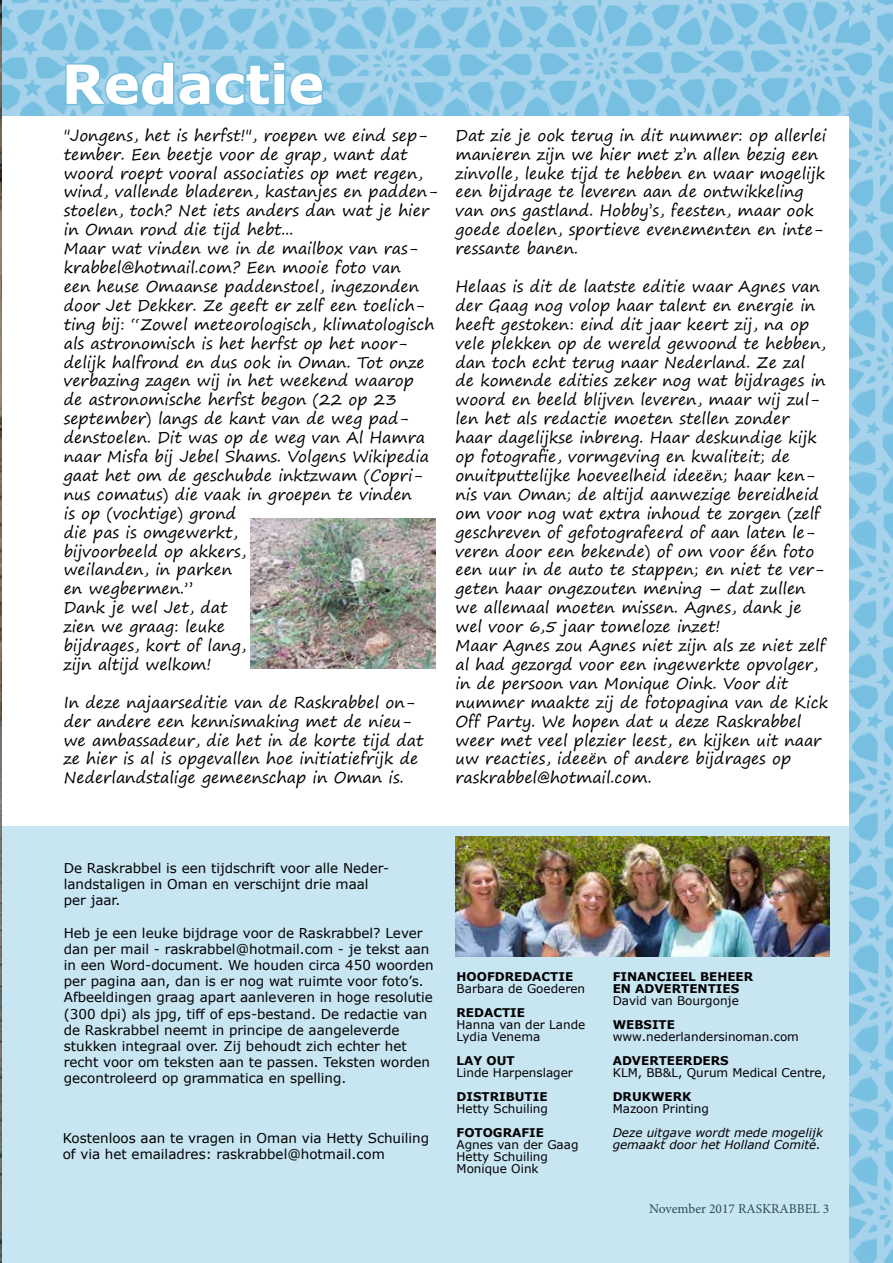
<style>
.page{position:relative;width:893px;height:1263px;background:#fff}
.page>*{position:absolute;margin:0;border:0;box-sizing:border-box;transform-origin:0 0}
.t1{font:700 54px "Verdana";color:#fff}
.t2{font:15.75px/18.9px "Segoe Print";color:#000}
.t3{font:13.5px/16.2px "Verdana";color:#000}
.t4{font:13.5px "Minion Pro";color:#000}
.t5{font:12px/12px "Verdana";color:#000}
.t6{font:700 12px/12px "Verdana";color:#000}
.t7{font:italic 12px/12px "Verdana";color:#000}
</style>
<div class="page">
<div style="left:0;top:826px;width:893px;height:437px;background:#c8e5f2"></div>
<img style="left:1px;top:0;width:849px;height:116px">
<img style="left:850px;top:0;width:43px;height:1263px">
<svg style="left:64px;top:60px;width:261px;height:48px;background:#86c5e3"></svg>
<img style="left:0;top:0;width:1px;height:1263px">
<img style="left:455px;top:837px;width:374px;height:119px">
<img style="left:251px;top:518px;width:185px;height:150px">
<h1 class="t1" style="left:62px;top:46px;width:264px">Redactie</h1>
<p class="t2" style="left:64px;top:125px;width:375px">"Jongens, het is herfst!", roepen we eind sep&shy;tember. Een beetje voor de grap, want dat woord roept vooral associaties op met regen, wind, vallende bladeren, kastanjes en padden&shy;stoelen, toch? Net iets anders dan wat je hier in Oman rond die tijd hebt...<br>Maar wat vinden we in de mailbox van ras&shy;krabbel@hotmail.com? Een mooie foto van<br>een heuse Omaanse paddenstoel, ingezonden door Jet Dekker. Ze geeft er zelf een toelich&shy;ting bij: “Zowel meteorologisch, klimatologisch als astronomisch is het herfst op het noor&shy;delijk halfrond en dus ook in Oman. Tot onze verbazing zagen wij in het weekend waarop<br>de astronomische herfst begon (22 op 23 september) langs de kant van de weg pad&shy;denstoelen. Dit was op de weg van Al Hamra naar Misfa bij Jebel Shams. Volgens Wikipedia gaat het om de geschubde inktzwam (Copri&shy;nus comatus) die vaak in groepen te vinden<br>is op (vochtige) grond<br>die pas is omgewerkt,<br>bijvoorbeeld op akkers,<br>weilanden, in parken<br>en wegbermen.”<br>Dank je wel Jet, dat<br>zien we graag: leuke<br>bijdrages, kort of lang,<br>zijn altijd welkom!</p>
<p class="t2" style="left:64px;top:692px;width:361px">In deze najaarseditie van de Raskrabbel on&shy;der andere een kennismaking met de nieu&shy;we ambassadeur, die het in de korte tijd dat ze hier is al is opgevallen hoe initiatiefrijk de Nederlandstalige gemeenschap in Oman is.</p>
<p class="t2" style="left:455px;top:125px;width:372px">Dat zie je ook terug in dit nummer: op allerlei manieren zijn we hier met z’n allen bezig een zinvolle, leuke tijd te hebben en waar mogelijk een bijdrage te leveren aan de ontwikkeling van ons gastland. Hobby’s, feesten, maar ook goede doelen, sportieve evenementen en inte&shy;ressante banen.</p>
<p class="t2" style="left:455px;top:276px;width:374px">Helaas is dit de laatste editie waar Agnes van der Gaag nog volop haar talent en energie in heeft gestoken: eind dit jaar keert zij, na op vele plekken op de wereld gewoond te hebben, dan toch echt terug naar Nederland. Ze zal<br>de komende edities zeker nog wat bijdrages in woord en beeld blijven leveren, maar wij zul&shy;len het als redactie moeten stellen zonder haar dagelijkse inbreng. Haar deskundige kijk op fotografie, vormgeving en kwaliteit; de onuitputtelijke hoeveelheid ideeën; haar ken&shy;nis van Oman; de altijd aanwezige bereidheid om voor nog wat extra inhoud te zorgen (zelf geschreven of gefotografeerd of aan laten le&shy;veren door een bekende) of om voor één foto een uur in de auto te stappen; en niet te ver&shy;geten haar ongezouten mening – dat zullen we allemaal moeten missen. Agnes, dank je wel voor 6,5 jaar tomeloze inzet!<br>Maar Agnes zou Agnes niet zijn als ze niet zelf al had gezorgd voor een ingewerkte opvolger, in de persoon van Monique Oink. Voor dit nummer maakte zij de fotopagina van de Kick Off Party. We hopen dat u deze Raskrabbel weer met veel plezier leest, en kijken uit naar uw reacties, ideeën of andere bijdrages op raskrabbel@hotmail.com.</p>
<p class="t3" style="left:64px;top:860px;width:327px">De Raskrabbel is een tijdschrift voor alle Neder&shy;landstaligen in Oman en verschijnt drie maal per jaar.</p>
<p class="t3" style="left:64px;top:924px;width:372px">Heb je een leuke bijdrage voor de Raskrabbel? Lever dan per mail - raskrabbel@hotmail.com - je tekst aan in een Word-document. We houden circa 450 woorden per pagina aan, dan is er nog wat ruimte voor foto’s.<br>Afbeeldingen graag apart aanleveren in hoge resolutie (300 dpi) als jpg, tiff of eps-bestand. De redactie van de Raskrabbel neemt in principe de aangeleverde stukken integraal over. Zij behoudt zich echter het recht voor om teksten aan te passen. Teksten worden gecontroleerd op grammatica en spelling.</p>
<p class="t3" style="left:63px;top:1130px;width:368px">Kostenloos aan te vragen in Oman via Hetty Schuiling of via het emailadres: raskrabbel@hotmail.com</p>
<p class="t6" style="left:457px;top:970px;width:118px">HOOFDREDACTIE</p>
<p class="t5" style="left:457px;top:982px;width:130px">Barbara de Goederen</p>
<p class="t6" style="left:457px;top:1006px;width:70px">REDACTIE</p>
<p class="t5" style="left:457px;top:1018px;width:130px">Hanna van der Lande<br>Lydia Venema</p>
<p class="t6" style="left:457px;top:1054px;width:60px">LAY OUT</p>
<p class="t5" style="left:457px;top:1066px;width:118px">Linde Harpenslager</p>
<p class="t6" style="left:457px;top:1090px;width:92px">DISTRIBUTIE</p>
<p class="t5" style="left:457px;top:1102px;width:93px">Hetty Schuiling</p>
<p class="t6" style="left:457px;top:1126px;width:89px">FOTOGRAFIE</p>
<p class="t5" style="left:457px;top:1138px;width:123px">Agnes van der Gaag<br>Hetty Schuiling<br>Monique Oink</p>
<p class="t6" style="left:613px;top:970px;width:142px">FINANCIEEL BEHEER<br>EN ADVERTENTIES</p>
<p class="t5" style="left:613px;top:994px;width:128px">David van Bourgonje</p>
<p class="t6" style="left:613px;top:1018px;width:64px">WEBSITE</p>
<p class="t5" style="left:613px;top:1030px;width:188px">www.nederlandersinoman.com</p>
<p class="t6" style="left:613px;top:1054px;width:118px">ADVERTEERDERS</p>
<p class="t5" style="left:613px;top:1066px;width:215px">KLM, BB&amp;L, Qurum Medical Centre,</p>
<p class="t6" style="left:613px;top:1090px;width:80px">DRUKWERK</p>
<p class="t5" style="left:613px;top:1102px;width:98px">Mazoon Printing</p>
<p class="t7" style="left:613px;top:1126px;width:212px">Deze uitgave wordt mede mogelijk gemaakt door het Holland Comité.</p>
<p class="t4" style="left:649px;top:1200px;width:181px">November 2017 RASKRABBEL 3</p>
</div>
